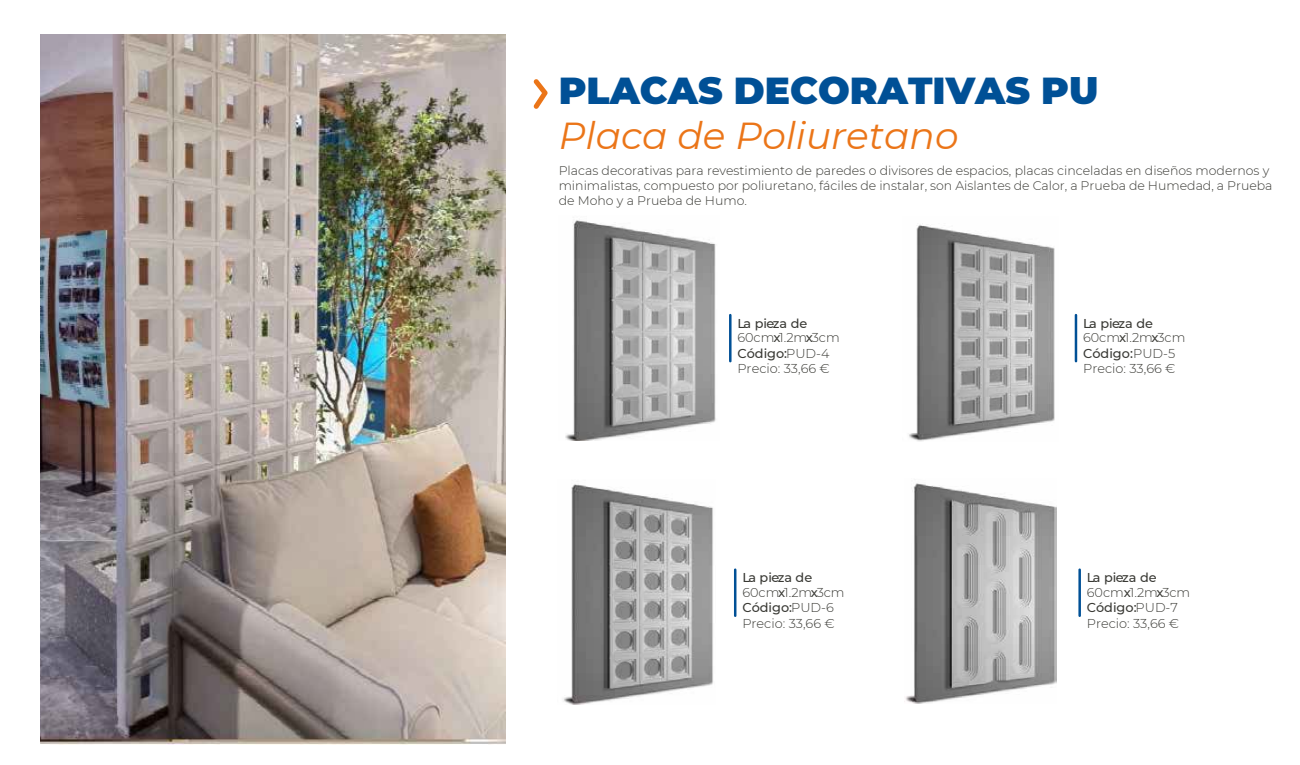
<style>
.page{position:relative;width:1300px;height:765px;background:#fff}
.page>*{position:absolute;margin:0;border:0;box-sizing:border-box;transform-origin:0 0}
.t1{font:900 37.5px "Montserrat";color:#005096}
.t2{font:italic 37.5px "Montserrat";color:#eb7518}
.t3{font:300 12.88px "Montserrat";color:#393934}
.t4{font:500 12.88px "Montserrat";color:#393934}
.t5{font:500 12.88px "Montserrat";letter-spacing:-.02em;color:#393934}
.t6{font:300 12.5px/15px "Montserrat";color:#393934}
.s1{font-weight:300}
.s2{font-weight:500}
</style>
<div class="page">
<svg style="left:533px;top:79px;width:15px;height:30px"></svg>
<hr style="left:729px;top:315px;width:2px;height:46px;background:#005096">
<hr style="left:1075px;top:315px;width:2px;height:46px;background:#005096">
<hr style="left:1078px;top:570px;width:3px;height:46px;background:#005096">
<hr style="left:734px;top:570px;width:2px;height:46px;background:#005096">
<img style="left:565px;top:220px;width:151px;height:220px">
<img style="left:909px;top:224px;width:146px;height:217px">
<img style="left:563px;top:484px;width:150px;height:220px">
<img style="left:904px;top:483px;width:152px;height:220px">
<img style="left:41px;top:34px;width:464px;height:711px">
<h1 class="t1" style="left:559px;top:63px;width:541px">PLACAS DECORATIVAS PU</h1>
<h1 class="t2" style="left:559px;top:110px;width:401px">Placa de Poliuretano</h1>
<p class="t6" style="left:559px;top:163px;width:715px">Placas decorativas para revestimiento de paredes o divisores de espacios, placas cinceladas en diseños modernos y minimalistas, compuesto por poliuretano, fáciles de instalar, son Aislantes de Calor, a Prueba de Humedad, a Prueba de Moho y a Prueba de Humo.</p>
<p class="t5" style="left:737px;top:314px;width:71px">La pieza de</p>
<p class="t4" style="left:737px;top:344px;width:94px">Código <span class="s1">PUD-4</span></p>
<p class="t3" style="left:737px;top:329px;width:104px">60cm<span class="s2">x</span>1.2m<span class="s2">x</span>3cm</p>
<p class="t4" style="left:784px;top:344px;width:4px">:</p>
<p class="t3" style="left:737px;top:360px;width:94px">Precio: 33,66 €</p>
<p class="t5" style="left:1083px;top:314px;width:71px">La pieza de</p>
<p class="t4" style="left:1083px;top:344px;width:94px">Código <span class="s1">PUD-5</span></p>
<p class="t3" style="left:1083px;top:329px;width:104px">60cm<span class="s2">x</span>1.2m<span class="s2">x</span>3cm</p>
<p class="t4" style="left:1130px;top:344px;width:4px">:</p>
<p class="t3" style="left:1083px;top:360px;width:94px">Precio: 33,66 €</p>
<p class="t5" style="left:742px;top:569px;width:71px">La pieza de</p>
<p class="t4" style="left:742px;top:599px;width:93px">Código <span class="s1">PUD-6</span></p>
<p class="t3" style="left:742px;top:583px;width:104px">60cm<span class="s2">x</span>1.2m<span class="s2">x</span>3cm</p>
<p class="t4" style="left:789px;top:599px;width:4px">:</p>
<p class="t3" style="left:742px;top:614px;width:94px">Precio: 33,66 €</p>
<p class="t5" style="left:1087px;top:569px;width:71px">La pieza de</p>
<p class="t4" style="left:1087px;top:599px;width:93px">Código <span class="s1">PUD-7</span></p>
<p class="t3" style="left:1087px;top:583px;width:105px">60cm<span class="s2">x</span>1.2m<span class="s2">x</span>3cm</p>
<p class="t4" style="left:1133px;top:599px;width:4px">:</p>
<p class="t3" style="left:1087px;top:614px;width:94px">Precio: 33,66 €</p>
</div>
